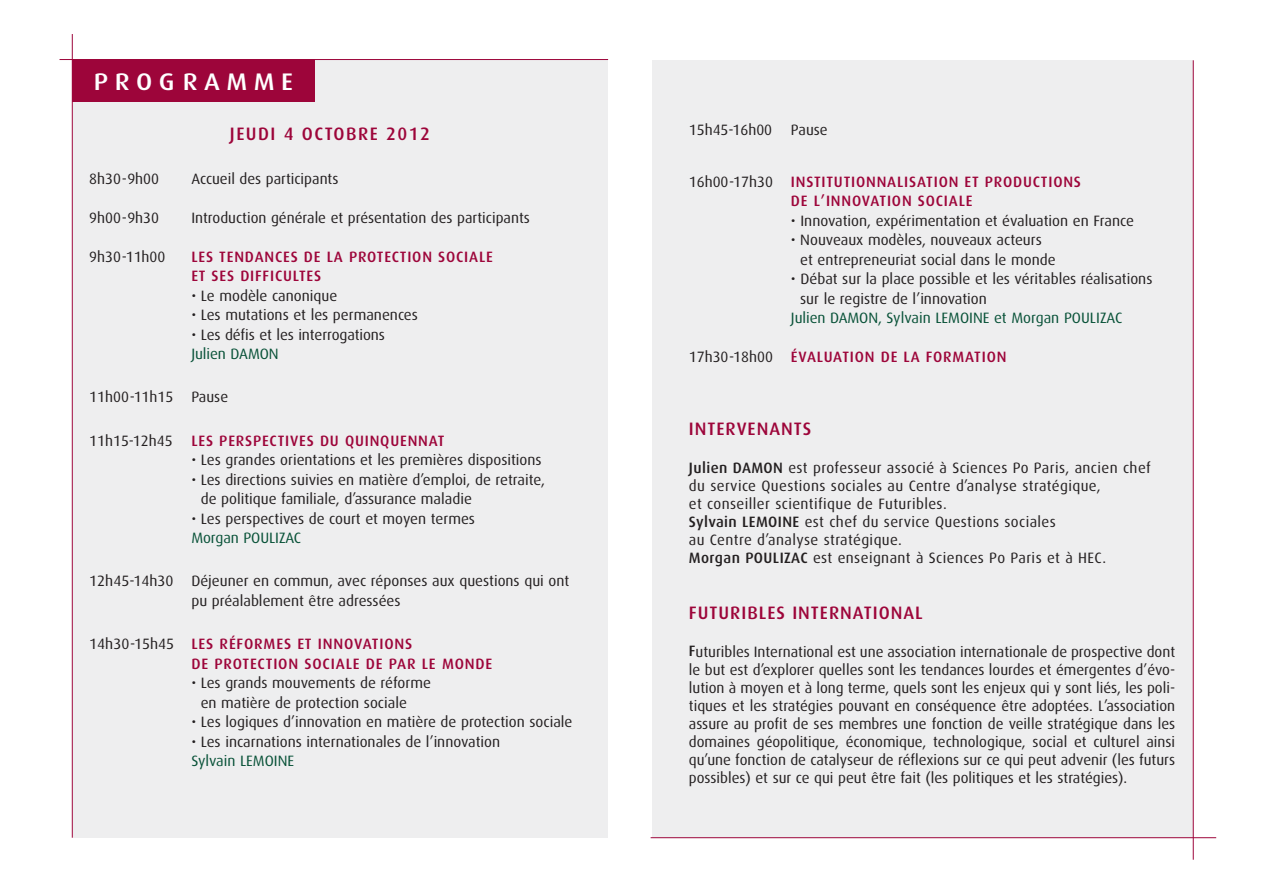
<style>
.page{position:relative;width:1263px;height:893px;background:#fff}
.page>*{position:absolute;margin:0;border:0;box-sizing:border-box;transform-origin:0 0}
.t1{font:500 24px "Dax";letter-spacing:.245em;color:#fff;scale:1.1 1}
.t2{font:500 18px "Dax";letter-spacing:.055em;color:#9d053a}
.t3{font:500 18px "Dax";letter-spacing:.08em;color:#9d053a}
.t4{font:15px/18px "Dax";color:#231f20}
.t5{font:15px/18px "Dax";letter-spacing:.025em;color:#231f20}
.t6{font:500 15px/19.5px "Dax";letter-spacing:.055em;color:#9d053a}
.t7{font:15px "Dax";letter-spacing:-.005em;color:#075137}
.s1{font-weight:400;color:#231f20}
.s2{font-weight:500}
</style>
<div class="page">
<div style="left:652px;top:60px;width:540px;height:778px;background:#eeeeef"></div>
<div style="left:73px;top:60px;width:535px;height:778px;background:#eeeeef"></div>
<div style="left:72px;top:60px;width:243px;height:42px;background:#9d053a"></div>
<hr style="left:72px;top:34px;width:1px;height:804px;background:#9d053a">
<hr style="left:1193px;top:60px;width:1px;height:800px;background:#9d053a">
<hr style="left:60px;top:59px;width:548px;height:1px;background:#9d053a">
<hr style="left:651px;top:837px;width:565px;height:1px;background:#9d053a">
<h1 class="t1" style="left:94px;top:68px;width:182px">PROGRAMME</h1>
<p class="t3" style="left:230px;top:123px;width:201px">JEUDI 4 OCTOBRE 2012</p>
<p class="t4" style="left:89px;top:170px;width:71px">8h30-9h00</p>
<p class="t4" style="left:191px;top:170px;width:149px">Accueil des participants</p>
<p class="t4" style="left:89px;top:209px;width:71px">9h00-9h30</p>
<p class="t4" style="left:191px;top:209px;width:340px">Introduction générale et présentation des participants</p>
<p class="t4" style="left:89px;top:248px;width:78px">9h30-11h00</p>
<p class="t6" style="left:191px;top:247px;width:303px">LES TENDANCES DE LA PROTECTION SOCIALE<br>ET SES DIFFICULTES</p>
<p class="t4" style="left:191px;top:287px;width:148px">• Le modèle canonique</p>
<p class="t4" style="left:191px;top:306px;width:228px">• Les mutations et les permanences</p>
<p class="t4" style="left:191px;top:326px;width:195px">• Les défis et les interrogations</p>
<p class="t7" style="left:191px;top:346px;width:89px">Julien DAMON</p>
<p class="t4" style="left:89px;top:388px;width:140px">11h00-11h15 Pause</p>
<p class="t6" style="left:89px;top:431px;width:357px"><span class="s1">11h15-12h45</span> LES PERSPECTIVES DU QUINQUENNAT</p>
<p class="t4" style="left:191px;top:451px;width:352px">• Les grandes orientations et les premières dispositions</p>
<p class="t4" style="left:201px;top:470px;width:346px;line-height:19.5px;text-indent:-9px">• Les directions suivies en matière d’emploi, de retraite, de politique familiale, d’assurance maladie</p>
<p class="t4" style="left:191px;top:510px;width:285px">• Les perspectives de court et moyen termes</p>
<p class="t7" style="left:191px;top:530px;width:111px">Morgan POULIZAC</p>
<p class="t4" style="left:191px;top:572px;width:379px;line-height:19.5px;text-indent:-102px">12h45-14h30 Déjeuner en commun, avec réponses aux questions qui ont pu préalablement être adressées</p>
<p class="t6" style="left:191px;top:634px;width:302px;text-indent:-102px"><span class="s1">14h30-15h45</span> LES RÉFORMES ET INNOVATIONS<br>DE PROTECTION SOCIALE DE PAR LE MONDE</p>
<p class="t4" style="left:201px;top:673px;width:232px;line-height:19.5px;text-indent:-9px">• Les grands mouvements de réforme en matière de protection sociale</p>
<p class="t4" style="left:191px;top:713px;width:383px">• Les logiques d’innovation en matière de protection sociale</p>
<p class="t4" style="left:191px;top:733px;width:310px">• Les incarnations internationales de l’innovation</p>
<p class="t7" style="left:191px;top:753px;width:104px">Sylvain LEMOINE</p>
<p class="t4" style="left:689px;top:121px;width:140px">15h45-16h00 Pause</p>
<p class="t6" style="left:689px;top:172px;width:394px;text-align:center"><span class="s1">16h00-17h30</span> INSTITUTIONNALISATION ET PRODUCTIONS<br>DE L’INNOVATION SOCIALE</p>
<p class="t4" style="left:791px;top:212px;width:344px">• Innovation, expérimentation et évaluation en France</p>
<p class="t4" style="left:800px;top:231px;width:257px;line-height:19.5px;text-indent:-9px">• Nouveaux modèles, nouveaux acteurs et entrepreneuriat social dans le monde</p>
<p class="t4" style="left:800px;top:270px;width:354px;line-height:19.5px;text-indent:-9px">• Débat sur la place possible et les véritables réalisations sur le registre de l’innovation</p>
<p class="t7" style="left:791px;top:310px;width:333px">Julien DAMON, Sylvain LEMOINE et Morgan POULIZAC</p>
<p class="t6" style="left:689px;top:347px;width:319px"><span class="s1">17h30-18h00</span> ÉVALUATION DE LA FORMATION</p>
<p class="t2" style="left:689px;top:419px;width:124px">INTERVENANTS</p>
<p class="t5" style="left:689px;top:458px;width:463px"><span class="s2">Julien DAMON</span> est professeur associé à Sciences Po Paris, ancien chef du service Questions sociales au Centre d’analyse stratégique,<br>et conseiller scientifique de Futuribles.<br><span class="s2">Sylvain LEMOINE</span> est chef du service Questions sociales<br>au Centre d’analyse stratégique.<br><span class="s2">Morgan POULIZAC</span> est enseignant à Sciences Po Paris et à HEC.</p>
<p class="t2" style="left:689px;top:603px;width:235px">FUTURIBLES INTERNATIONAL</p>
<p class="t4" style="left:689px;top:642px;width:488px;text-align:justify"><span class="s2">F</span>uturibles International est une association internationale de prospective dont le but est d’explorer quelles sont les tendances lourdes et émergentes d’évo&shy;lution à moyen et à long terme, quels sont les enjeux qui y sont liés, les poli&shy;tiques et les stratégies pouvant en conséquence être adoptées. L’association assure au profit de ses membres une fonction de veille stratégique dans les domaines géopolitique, économique, technologique, social et culturel ainsi qu’une fonction de catalyseur de réflexions sur ce qui peut advenir (les futurs possibles) et sur ce qui peut être fait (les politiques et les stratégies).</p>
</div>
